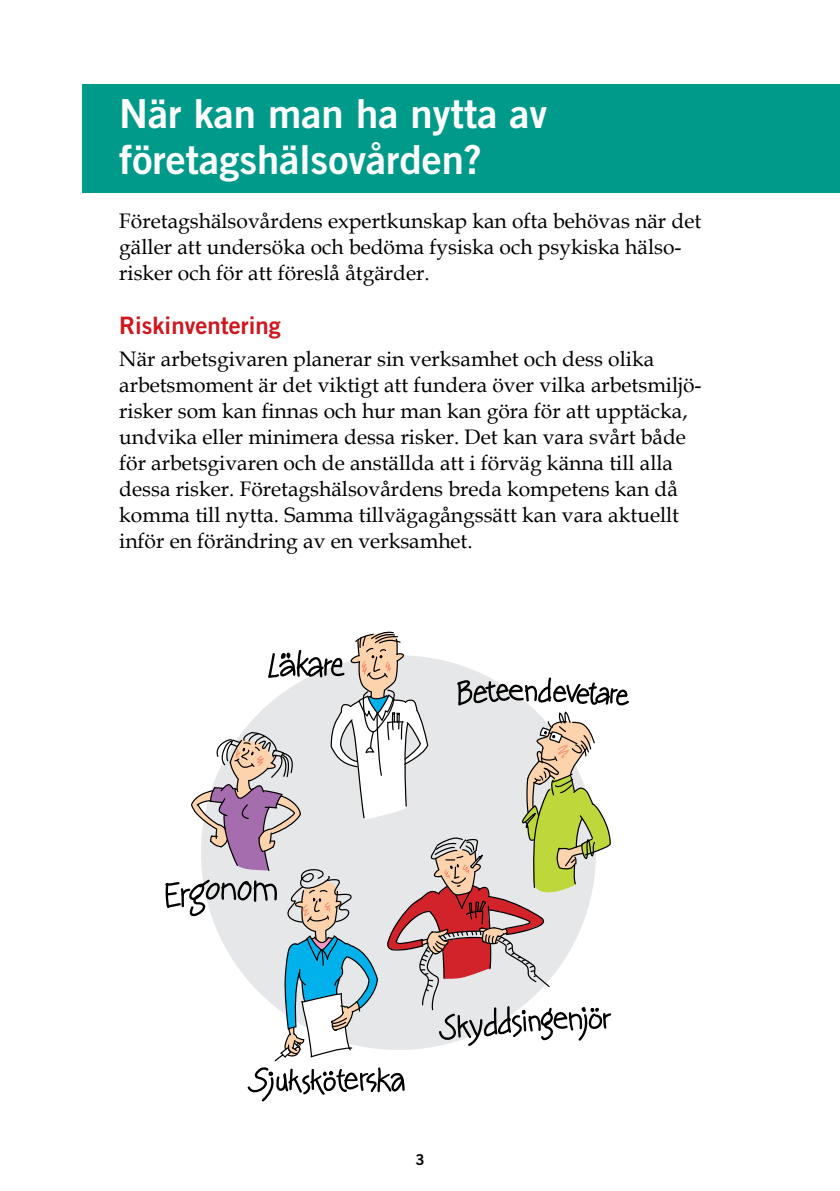
<style>
.page{position:relative;width:840px;height:1191px;background:#fff}
.page>*{position:absolute;margin:0;border:0;box-sizing:border-box;transform-origin:0 0}
.t1{font:40px/46px "Trade Gothic LT Std Bd 2";color:#fff}
.t2{font:24px "Trade Gothic LT Std Bd 2";color:#ce171e}
.t3{font:21px/26px "Book Antiqua";color:#000}
.t4{font:15px "Trade Gothic Bold Two";color:#000}
</style>
<div class="page">
<div style="left:82px;top:84px;width:757px;height:109px;background:#009a8a"></div>
<svg style="left:165px;top:631px;width:464px;height:471px"></svg>
<h1 class="t1" style="left:119px;top:90px;width:429px">När kan man ha nytta av företagshälsovården?</h1>
<p class="t3" style="left:119px;top:207px;width:583px">Företagshälsovårdens expertkunskap kan ofta behövas när det gäller att undersöka och bedöma fysiska och psykiska hälso&shy;risker och för att föreslå åtgärder.</p>
<p class="t2" style="left:119px;top:311px;width:163px">Riskinventering</p>
<p class="t3" style="left:119px;top:345px;width:583px">När arbetsgivaren planerar sin verksamhet och dess olika arbetsmoment är det viktigt att fundera över vilka arbetsmiljö&shy;risker som kan finnas och hur man kan göra för att upptäcka, undvika eller minimera dessa risker. Det kan vara svårt både för arbetsgivaren och de anställda att i förväg känna till alla dessa risker. Företagshälsovårdens breda kompetens kan då komma till nytta. Samma tillvägagångssätt kan vara aktuellt inför en förändring av en verksamhet.</p>
<p class="t4" style="left:415px;top:1149px;width:11px">3</p>
</div>
